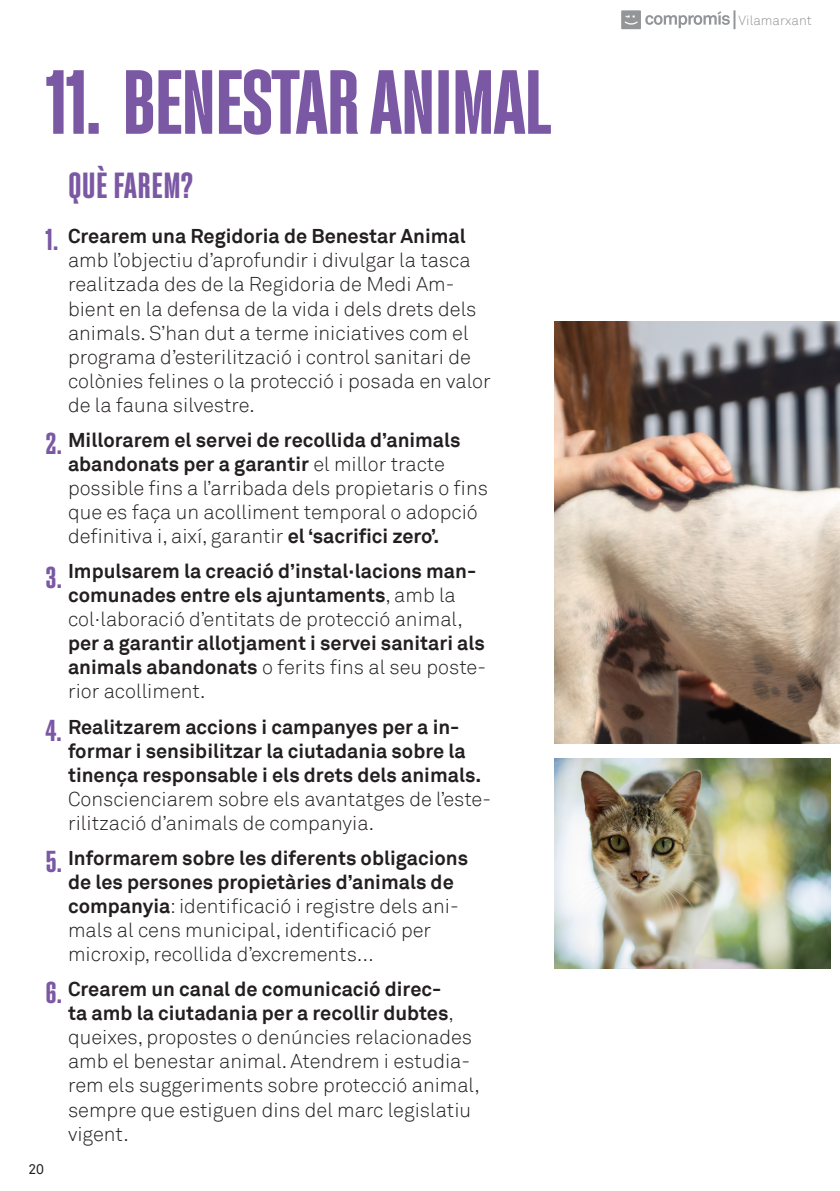
<style>
.page{position:relative;width:840px;height:1191px;background:#fff}
.page>*{position:absolute;margin:0;border:0;box-sizing:border-box;transform-origin:0 0}
.t1{font:600 condensed 90px "Fixture";letter-spacing:-.03em;color:#7b58a4}
.t2{font:600 condensed 36px "Fixture";color:#7b58a4}
.t3{font:600 condensed 30px "Fixture";color:#7b58a4}
.t4{font:300 20px/24px "Akkurat";color:#231f20}
.t5{font:700 20px/24px "Akkurat";color:#231f20}
.t6{font:14px "Akkurat Pro";color:#231f20}
.t7{font:300 13.4px "Akkurat";color:#939598}
.s1{font-weight:700}
.s2{font-weight:300}
</style>
<div class="page">
<svg style="left:621px;top:10px;width:114px;height:19px"></svg>
<img style="left:554px;top:321px;width:285px;height:422px">
<img style="left:554px;top:759px;width:276px;height:209px">
<h1 class="t1" style="left:45px;top:49px;width:507px">11. BENESTAR ANIMAL</h1>
<h2 class="t2" style="left:68px;top:164px;width:127px">QUÈ FAREM?</h2>
<h3 class="t3" style="left:46px;top:222px;width:14px">1.</h3>
<p class="t5" style="left:68px;top:224px;width:399px">Crearem una Regidoria de Benestar Animal</p>
<p class="t4" style="left:68px;top:249px;width:424px">amb l’objectiu d’aprofundir i divulgar la tasca realitzada des de la Regidoria de Medi Am&shy;bient en la defensa de la vida i dels drets dels animals. S’han dut a terme iniciatives com el programa d’esterilització i control sanitari de colònies felines o la protecció i posada en valor de la fauna silvestre.</p>
<p class="t4" style="left:68px;top:428px;width:421px"><span class="s1">Millorarem el servei de recollida d’animals abandonats per a garantir</span> el millor tracte possible fins a l’arribada dels propietaris o fins que es faça un acolliment temporal o adopció definitiva i, així, garantir <span class="s1">el ‘sacrifici zero’.</span></p>
<p class="t5" style="left:68px;top:559px;width:409px">Impulsarem la creació d’instal·lacions man&shy;comunades entre els ajuntaments<span class="s2">, amb la col·laboració d’entitats de protecció animal,</span></p>
<p class="t5" style="left:68px;top:631px;width:419px;text-align:justify">per a garantir allotjament i servei sanitari als animals abandonats <span class="s2">o ferits fins al seu poste&shy;rior acolliment.</span></p>
<p class="t5" style="left:68px;top:715px;width:414px">Realitzarem accions i campanyes per a in&shy;formar i sensibilitzar la ciutadania sobre la tinença responsable i els drets dels animals.</p>
<p class="t4" style="left:68px;top:787px;width:424px">Conscienciarem sobre els avantatges de l’este&shy;rilització d’animals de companyia.</p>
<p class="t4" style="left:68px;top:846px;width:401px"><span class="s1">Informarem sobre les diferents obligacions de les persones propietàries d’animals de companyia</span>: identificació i registre dels ani&shy;mals al cens municipal, identificació per microxip, recollida d’excrements…</p>
<p class="t4" style="left:68px;top:978px;width:413px"><span class="s1">Crearem un canal de comunicació direc-<br>ta amb la ciutadania per a recollir dubtes</span>, queixes, propostes o denúncies relacionades amb el benestar animal. Atendrem i estudia&shy;rem els suggeriments sobre protecció animal, sempre que estiguen dins del marc legislatiu vigent.</p>
<h3 class="t3" style="left:46px;top:426px;width:18px">2.</h3>
<h3 class="t3" style="left:46px;top:560px;width:18px">3.</h3>
<h3 class="t3" style="left:45px;top:712px;width:18px">4.</h3>
<h3 class="t3" style="left:46px;top:843px;width:18px">5.</h3>
<h3 class="t3" style="left:46px;top:975px;width:18px">6.</h3>
<p class="t6" style="left:28px;top:1160px;width:17px">20</p>
<p class="t7" style="left:738px;top:12px;width:75px">Vilamarxant</p>
</div>
